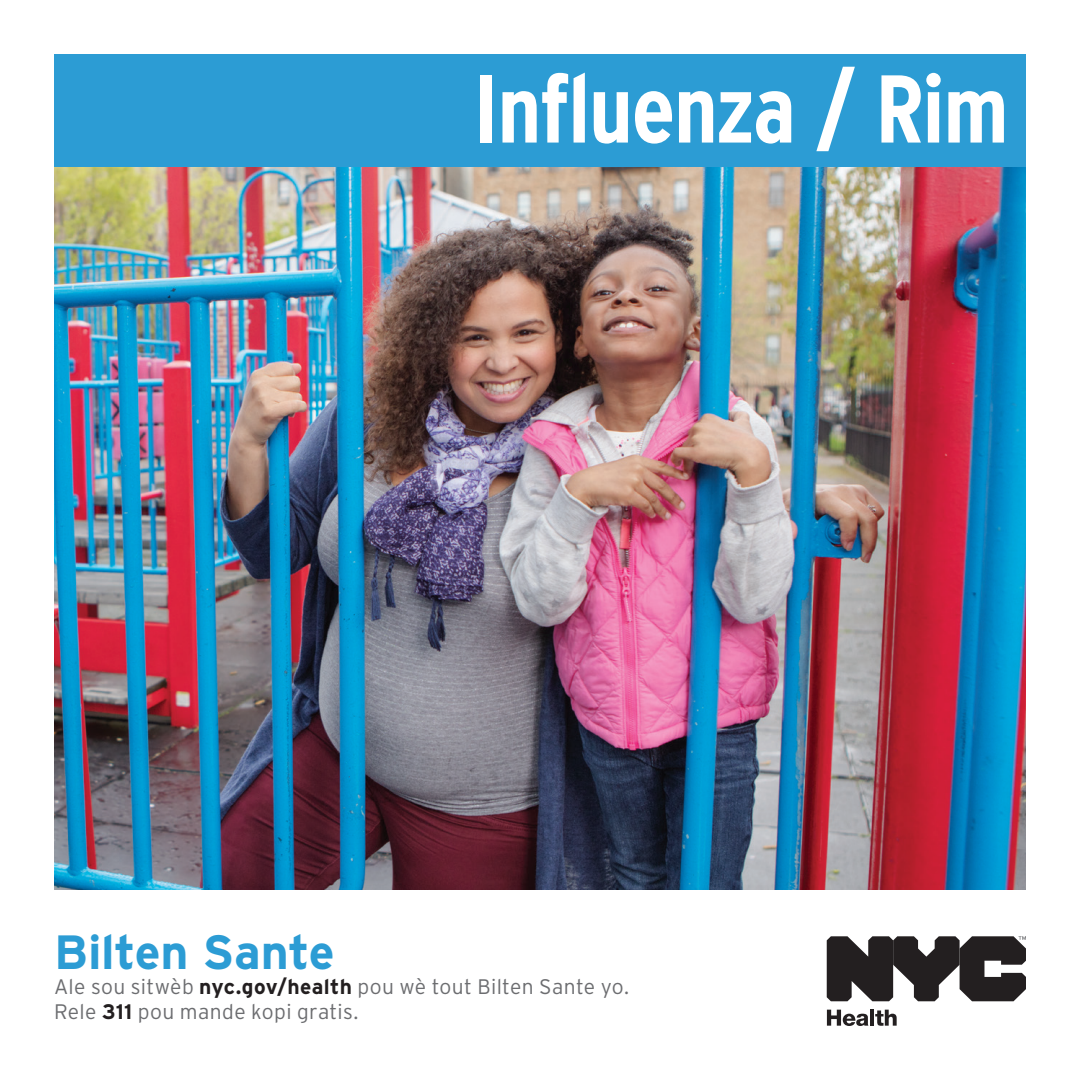
<style>
.page{position:relative;width:1080px;height:1080px;background:#fff}
.page>*{position:absolute;margin:0;border:0;box-sizing:border-box;transform-origin:0 0}
.t1{font:700 condensed 96px "Interstate";letter-spacing:-.02em;color:#fff}
.t2{font:700 48px "Interstate";letter-spacing:-.005em;color:#2c9cd4}
.t3{font:300 21px/25.2px "Interstate";letter-spacing:.02em;color:#6c6d70}
.s1{font-weight:700;color:#231f20}
</style>
<div class="page">
<img style="left:54px;top:166px;width:972px;height:723px">
<div style="left:54px;top:54px;width:972px;height:112px;background:#2c9cd4"></div>
<svg style="left:827px;top:936px;width:199px;height:65px"></svg>
<svg style="left:827px;top:1010px;width:41px;height:16px"></svg>
<hr style="left:870px;top:1010px;width:4px;height:16px;background:#231f20">
<svg style="left:875px;top:1010px;width:22px;height:16px"></svg>
<h1 class="t1" style="left:474px;top:55px;width:536px">Influenza / Rim</h1>
<h2 class="t2" style="left:54px;top:925px;width:282px">Bilten Sante</h2>
<p class="t3" style="left:54px;top:974px;width:577px">Ale sou sitwèb <span class="s1">nyc.gov/health</span> pou wè tout Bilten Sante yo.<br>Rele <span class="s1">311</span> pou mande kopi gratis.</p>
</div>
